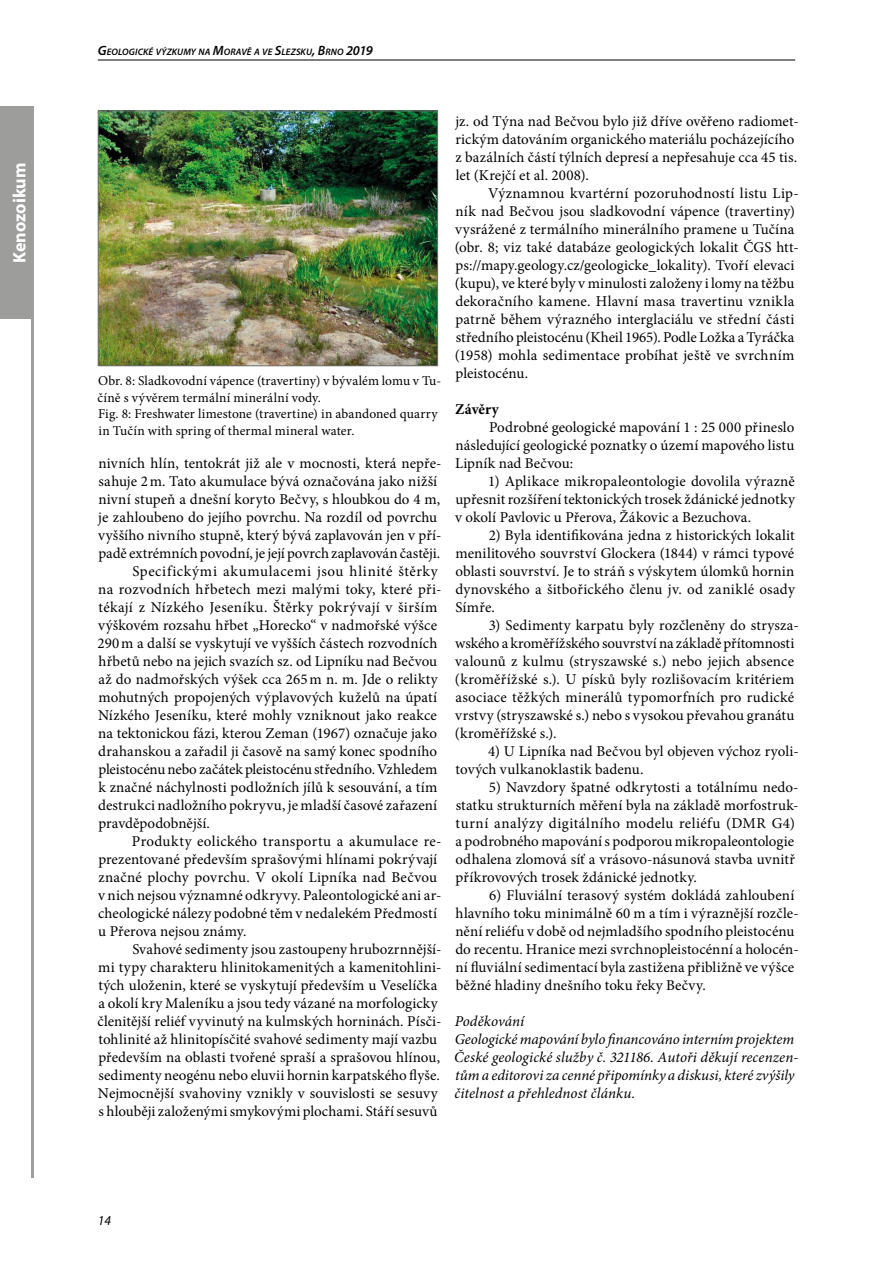
<style>
.page{position:relative;width:893px;height:1263px;background:#fff}
.page>*{position:absolute;margin:0;border:0;box-sizing:border-box;transform-origin:0 0}
.t1{font:700 18px "Myriad Pro";color:#fff}
.t2{font:15px/18px "Minion Pro";letter-spacing:.01em;color:#000}
.t3{font:italic 15px/18px "Minion Pro";color:#000}
.t4{font:15px "Minion Pro";letter-spacing:-.01em;color:#000}
.t5{font:15px "Minion Pro";letter-spacing:.04em;color:#000}
.t6{font:700 15px "Minion Pro";letter-spacing:.005em;color:#000}
.t7{font:13.5px/16.5px "Minion Pro";letter-spacing:.01em;color:#000}
.t8{font:italic 13.5px "Myriad Pro";color:#000}
.t9{font:italic 600 9.45px "Myriad Pro";letter-spacing:.01em;color:#000}
.s1{font-size:13.5px}
</style>
<div class="page">
<hr style="left:31px;top:106px;width:3px;height:1072px;background:#9d9d9c">
<hr style="left:98px;top:60px;width:697px;height:1px;background:#000">
<img style="left:100px;top:113px;width:336px;height:251px">
<div style="left:98px;top:111px;width:340px;height:255px;border:1px solid #706f6f"></div>
<div style="left:0;top:106px;width:34px;height:213px;background:#9d9d9c"></div>
<p class="t1" style="left:8px;top:263px;width:102px;rotate:-90deg">Kenozoikum</p>
<p class="t9" style="left:98px;top:46px;width:276px"><span class="s1">G</span>EOLOGICKÉ VÝZKUMY NA <span class="s1">M</span>ORAVĚ A VE <span class="s1">S</span>LEZSKU<span class="s1">, B</span>RNO <span class="s1">2019</span></p>
<p class="t7" style="left:98px;top:373px;width:345px">Obr. 8: Sladkovodní vápence (travertiny) v bývalém lomu v Tu&shy;číně s vývěrem termální minerální vody.<br>Fig. 8: Freshwater limestone (travertine) in abandoned quarry in Tučín with spring of thermal mineral water.</p>
<p class="t2" style="left:98px;top:454px;width:345px">nivních hlín, tentokrát již ale v mocnosti, která nepře-</p>
<p class="t2" style="left:99px;top:472px;width:340px">sahuje 2m. Tato akumulace bývá označována jako nižší</p>
<p class="t2" style="left:98px;top:490px;width:343px">nivní stupeň a dnešní koryto Bečvy, s hloubkou do 4 m,</p>
<p class="t2" style="left:98px;top:508px;width:340px">je zahloubeno do jejího povrchu. Na rozdíl od povrchu</p>
<p class="t2" style="left:98px;top:526px;width:345px">vyššího nivního stupně, který bývá zaplavován jen v pří-</p>
<p class="t2" style="left:99px;top:544px;width:343px">padě extrémních povodní, je její povrch zaplavován častěji.</p>
<p class="t5" style="left:132px;top:561px;width:307px">Specifickými akumulacemi jsou hlinité štěrky</p>
<p class="t2" style="left:98px;top:580px;width:345px">na rozvodních hřbetech mezi malými toky, které při-</p>
<p class="t2" style="left:99px;top:598px;width:340px">tékají z Nízkého Jeseníku. Štěrky pokrývají v širším</p>
<p class="t2" style="left:98px;top:616px;width:340px">výškovém rozsahu hřbet „Horecko“ v nadmořské výšce</p>
<p class="t2" style="left:98px;top:634px;width:341px">290m a další se vyskytují ve vyšších částech rozvodních</p>
<p class="t2" style="left:98px;top:652px;width:340px">hřbetů nebo na jejich svazích sz. od Lipníku nad Bečvou</p>
<p class="t2" style="left:98px;top:670px;width:341px">až do nadmořských výšek cca 265m n. m. Jde o relikty</p>
<p class="t2" style="left:98px;top:688px;width:340px">mohutných propojených výplavových kuželů na úpatí</p>
<p class="t2" style="left:98px;top:706px;width:340px">Nízkého Jeseníku, které mohly vzniknout jako reakce</p>
<p class="t2" style="left:98px;top:724px;width:340px">na tektonickou fázi, kterou Zeman (1967) označuje jako</p>
<p class="t2" style="left:98px;top:742px;width:340px">drahanskou a zařadil ji časově na samý konec spodního</p>
<p class="t4" style="left:98px;top:759px;width:340px">pleistocénu nebo začátek pleistocénu středního. Vzhledem</p>
<p class="t2" style="left:99px;top:778px;width:340px">k značné náchylnosti podložních jílů k sesouvání, a tím</p>
<p class="t2" style="left:98px;top:796px;width:341px">destrukci nadložního pokryvu, je mladší časové zařazení</p>
<p class="t2" style="left:98px;top:814px;width:113px">pravděpodobnější.</p>
<p class="t2" style="left:132px;top:832px;width:311px">Produkty eolického transportu a akumulace re-</p>
<p class="t2" style="left:98px;top:850px;width:340px">prezentované především sprašovými hlínami pokrývají</p>
<p class="t2" style="left:98px;top:868px;width:340px">značné plochy povrchu. V okolí Lipníka nad Bečvou</p>
<p class="t2" style="left:98px;top:886px;width:345px">v nich nejsou významné odkryvy. Paleontologické ani ar-</p>
<p class="t2" style="left:98px;top:904px;width:341px">cheologické nálezy podobné těm v nedalekém Předmostí</p>
<p class="t2" style="left:98px;top:922px;width:150px">u Přerova nejsou známy.</p>
<p class="t2" style="left:132px;top:940px;width:311px">Svahové sedimenty jsou zastoupeny hrubozrnnější-</p>
<p class="t2" style="left:98px;top:958px;width:345px">mi typy charakteru hlinitokamenitých a kamenitohlini-</p>
<p class="t2" style="left:98px;top:976px;width:340px">tých uloženin, které se vyskytují především u Veselíčka</p>
<p class="t2" style="left:98px;top:994px;width:341px">a okolí kry Maleníku a jsou tedy vázané na morfologicky</p>
<p class="t2" style="left:98px;top:1012px;width:345px">členitější reliéf vyvinutý na kulmských horninách. Písči-</p>
<p class="t2" style="left:98px;top:1030px;width:340px">tohlinité až hlinitopísčité svahové sedimenty mají vazbu</p>
<p class="t2" style="left:98px;top:1048px;width:343px">především na oblasti tvořené spraší a sprašovou hlínou,</p>
<p class="t2" style="left:99px;top:1066px;width:343px">sedimenty neogénu nebo eluvii hornin karpatského flyše.</p>
<p class="t2" style="left:98px;top:1084px;width:341px">Nejmocnější svahoviny vznikly v souvislosti se sesuvy</p>
<p class="t2" style="left:99px;top:1102px;width:340px">s hlouběji založenými smykovými plochami. Stáří sesuvů</p>
<p class="t2" style="left:455px;top:112px;width:345px">jz. od Týna nad Bečvou bylo již dříve ověřeno radiomet&shy;rickým datováním organického materiálu pocházejícího z bazálních částí týlních depresí a nepřesahuje cca 45 tis. let (Krejčí et al. 2008).</p>
<p class="t2" style="left:455px;top:184px;width:345px;text-indent:33px">Významnou kvartérní pozoruhodností listu Lip&shy;ník nad Bečvou jsou sladkovodní vápence (travertiny) vysrážené z termálního minerálního pramene u Tučína (obr. 8; viz také databáze geologických lokalit ČGS htt&shy;ps://mapy.geology.cz/geologicke_lokality). Tvoří elevaci (kupu), ve které byly v minulosti založeny i lomy na těžbu dekoračního kamene. Hlavní masa travertinu vznikla patrně během výrazného interglaciálu ve střední části středního pleistocénu (Kheil 1965). Podle Ložka a Tyráčka (1958) mohla sedimentace probíhat ještě ve svrchním pleistocénu.</p>
<p class="t6" style="left:455px;top:399px;width:45px">Závěry</p>
<p class="t2" style="left:455px;top:418px;width:341px;text-align:justify;text-indent:34px">Podrobné geologické mapování 1 : 25 000 přineslo následující geologické poznatky o území mapového listu Lipník nad Bečvou:</p>
<p class="t2" style="left:455px;top:472px;width:341px;text-align:justify;text-indent:33px">1) Aplikace mikropaleontologie dovolila výrazně upřesnit rozšíření tektonických trosek ždánické jednotky v okolí Pavlovic u Přerova, Žákovic a Bezuchova.</p>
<p class="t2" style="left:455px;top:526px;width:341px;text-align:justify;text-indent:33px">2) Byla identifikována jedna z historických lokalit menilitového souvrství Glockera (1844) v rámci typové oblasti souvrství. Je to stráň s výskytem úlomků hornin dynovského a šitbořického členu jv. od zaniklé osady Símře.</p>
<p class="t2" style="left:455px;top:616px;width:345px;text-indent:34px">3) Sedimenty karpatu byly rozčleněny do strysza&shy;wského a kroměřížského souvrství na základě přítomnosti valounů z kulmu (stryszawské s.) nebo jejich absence (kroměřížské s.). U písků byly rozlišovacím kritériem asociace těžkých minerálů typomorfních pro rudické vrstvy (stryszawské s.) nebo s vysokou převahou granátu (kroměřížské s.).</p>
<p class="t2" style="left:456px;top:742px;width:344px;text-indent:33px">4) U Lipníka nad Bečvou byl objeven výchoz ryoli&shy;tových vulkanoklastik badenu.</p>
<p class="t2" style="left:455px;top:778px;width:345px;text-indent:33px">5) Navzdory špatné odkrytosti a totálnímu nedo&shy;statku strukturních měření byla na základě morfostruk&shy;turní analýzy digitálního modelu reliéfu (DMR G4) a podrobného mapování s podporou mikropaleontologie odhalena zlomová síť a vrásovo-násunová stavba uvnitř příkrovových trosek ždánické jednotky.</p>
<p class="t2" style="left:455px;top:886px;width:345px;text-indent:34px">6) Fluviální terasový systém dokládá zahloubení hlavního toku minimálně 60 m a tím i výraznější rozčle&shy;nění reliéfu v době od nejmladšího spodního pleistocénu do recentu. Hranice mezi svrchnopleistocénní a holocén&shy;ní fluviální sedimentací byla zastižena přibližně ve výšce běžné hladiny dnešního toku řeky Bečvy.</p>
<p class="t3" style="left:454px;top:1012px;width:346px">Poděkování<br>Geologické mapování bylo financováno interním projektem České geologické služby č. 321186. Autoři děkují recenzen&shy;tům a editorovi za cenné připomínky a diskusi, které zvýšily čitelnost a přehlednost článku.</p>
<p class="t8" style="left:98px;top:1212px;width:15px">14</p>
</div>
